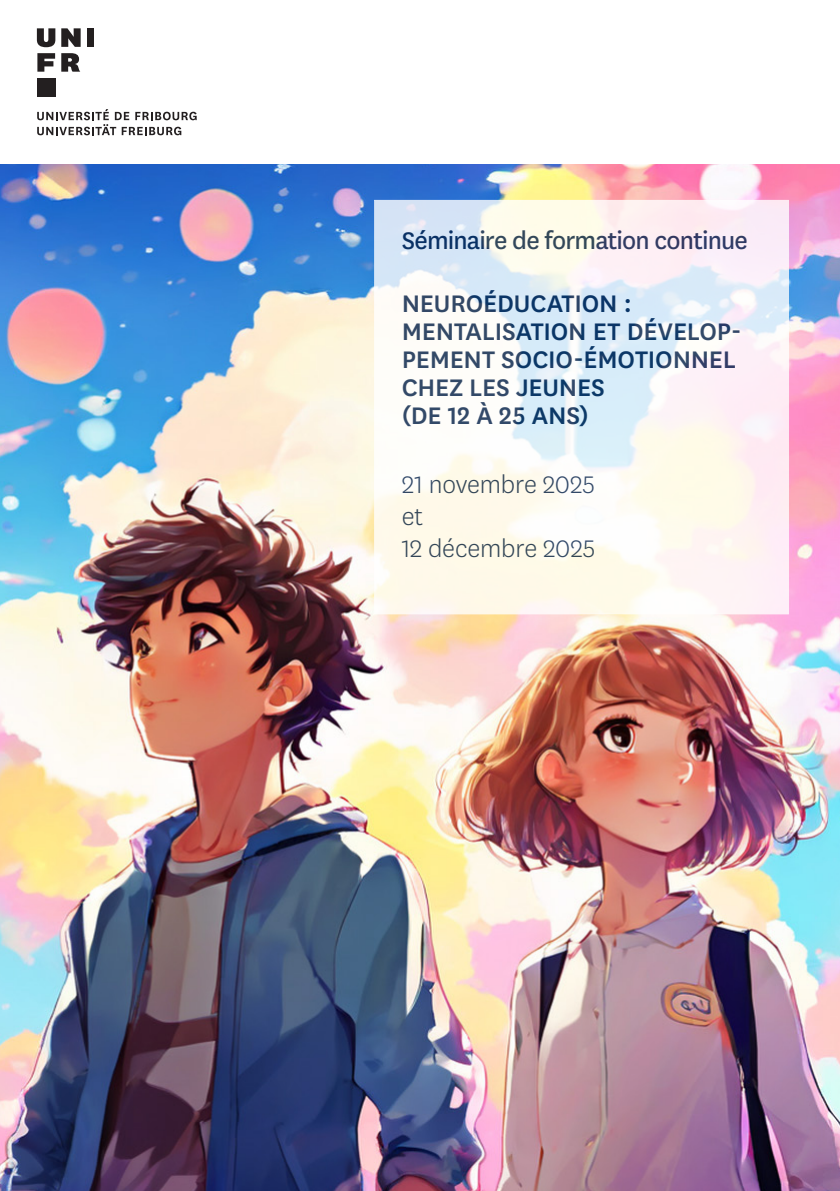
<style>
.page{position:relative;width:840px;height:1191px;background:#fff}
.page>*{position:absolute;margin:0;border:0;box-sizing:border-box;transform-origin:0 0}
.t1{font:500 28px/28px "National Uni Fr";letter-spacing:-.005em;color:#001e49}
.t2{font:300 28px/31.6px "National Uni Fr";letter-spacing:-.005em;color:#001e49}
.t3{font:28px "National Uni Fr";letter-spacing:-.03em;color:#001e49}
</style>
<div class="page">
<img style="left:0;top:164px;width:839px;height:1027px">
<svg style="left:37px;top:109px;width:159px;height:26px"></svg>
<svg style="left:37px;top:28px;width:18px;height:19px"></svg>
<svg style="left:61px;top:28px;width:20px;height:19px"></svg>
<div style="left:87px;top:28px;width:7px;height:19px;background:#231f20"></div>
<svg style="left:37px;top:53px;width:18px;height:19px"></svg>
<div style="left:37px;top:78px;width:18px;height:18px;background:#231f20"></div>
<svg style="left:61px;top:53px;width:19px;height:19px"></svg>
<svg style="left:376px;top:202px;width:410px;height:410px"></svg>
<p class="t3" style="left:401px;top:221px;width:347px">Séminaire de formation continue</p>
<p class="t1" style="left:401px;top:287px;width:341px">NEUROÉDUCATION :<br>MENTALISATION ET DÉVELOP-<br>PEMENT SOCIO-ÉMOTIONNEL<br>CHEZ LES JEUNES<br>(DE 12 À 25 ANS)</p>
<p class="t2" style="left:401px;top:468px;width:195px">21 novembre 2025 et<br>12 décembre 2025</p>
</div>
